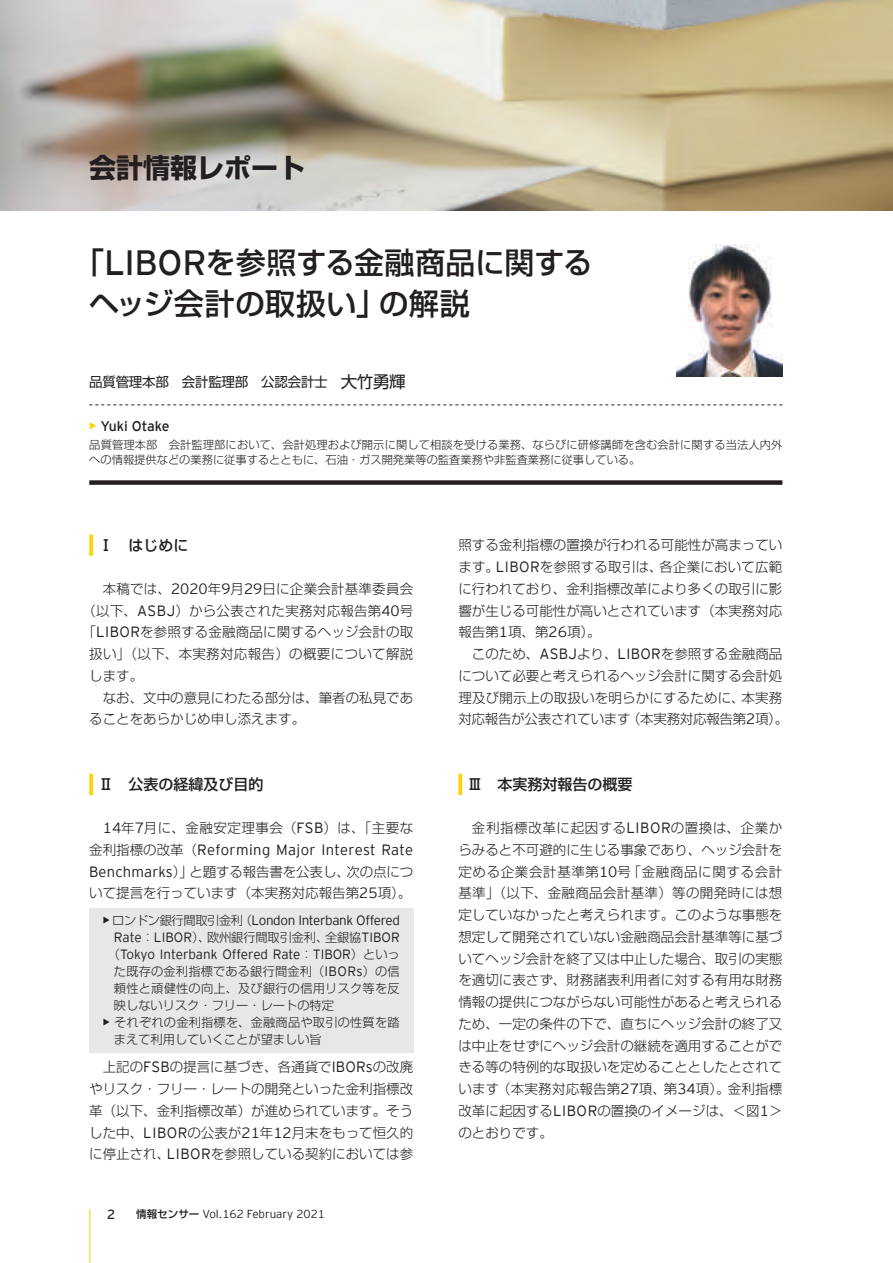
<style>
.page{position:relative;width:893px;height:1263px;background:#fff}
.page>*{position:absolute;margin:0;border:0;box-sizing:border-box;transform-origin:0 0}
.ノーマル{font:500 30px "Shin Go Pro";color:#231f20}
.ノーマル-2{font:700 27px "Shin Go Pro";color:#231f20}
.ノーマル-3{font:500 15px "Shin Go Pro";color:#231f20}
.ノーマル-4{font:300 14.85px "EY Interstate";letter-spacing:.025em;color:#231f20}
.ノーマル-5{font:13.95px "EY Interstate";color:#231f20}
.ノーマル-6{font:300 13.5px/21.8px "Shin Go Pro";color:#231f20;text-align:justify}
.ノーマル-7{font:300 13.5px "EY Interstate";color:#231f20}
.ノーマル-8{font:300 13.5px "EY Interstate";letter-spacing:-.025em;color:#231f20}
.ノーマル-9{font:300 13.5px "Shin Go Pro";letter-spacing:.02em;color:#231f20}
.ノーマル-10{font:300 13.5px "Shin Go Pro";letter-spacing:.04em;color:#231f20}
.ノーマル-11{font:300 13.5px "Shin Go Pro";letter-spacing:.025em;color:#231f20}
.ノーマル-12{font:13.5px "Shin Go Pro";letter-spacing:-.02em;color:#231f20}
.ノーマル-13{font:300 12.15px/17px "Shin Go Pro";letter-spacing:.015em;color:#231f20;text-align:justify}
.ノーマル-14{font:300 12.15px "Shin Go Pro";letter-spacing:-.01em;color:#231f20}
.ノーマル-15{font:300 11.55px "EY Interstate";color:#231f20}
.ノーマル-16{font:300 11.25px/15px "Shin Go Pro";letter-spacing:.01em;color:#231f20}
.s1{font-family:"EY Interstate";font-weight:400;font-size:35.1px}
.s2{font-size:16.5px}
.s3{font-weight:700;color:#fed304}
.s4{font-family:"EY Interstate";font-size:14.85px}
.s5{font-family:"Shin Go Pro";font-size:13.5px}
.s6{font-weight:700}
.s7{font-family:"Shin Go Pro";font-size:12.15px}
.s8{font-family:"EY Interstate";font-size:13.5px}
.s9{font-family:"EY Interstate";font-weight:700;font-size:13.5px}
.s10{font-size:13.2px}
.s11{font-family:"Shin Go Pro";font-size:10.5px}
.s12{font-family:"Shin Go Pro";font-weight:500;font-size:10.5px}
</style>
<div class="page">
<img style="left:0;top:0;width:893px;height:210px">
<svg style="left:89px;top:534px;width:4px;height:22px"></svg>
<svg style="left:89px;top:774px;width:4px;height:21px"></svg>
<svg style="left:89px;top:404px;width:693px;height:1px"></svg>
<img style="left:676px;top:244px;width:106px;height:132px">
<div style="left:89px;top:480px;width:693px;height:5px;background:#231f20"></div>
<div style="left:89px;top:908px;width:324px;height:144px;background:#e6e7e9"></div>
<svg style="left:458px;top:774px;width:4px;height:21px"></svg>
<hr style="left:89px;top:1210px;width:1px;height:53px;background:#fed304">
<p class="ノーマル-2" style="left:89px;top:146px;width:218px">会計情報レポート</p>
<p class="ノーマル" style="left:74px;top:238px;width:520px">「<span class="s1">LIBOR</span>を参照する金融商品に関する</p>
<p class="ノーマル" style="left:89px;top:279px;width:382px">ヘッジ会計の取扱い」の解説</p>
<p class="ノーマル-12" style="left:89px;top:371px;width:318px">品質管理本部　会計監理部　公認会計士　<span class="s2">大竹勇輝</span></p>
<p class="ノーマル-5" style="left:89px;top:418px;width:82px"><span class="s3">•</span> Yuki Otake</p>
<p class="ノーマル-16" style="left:89px;top:436px;width:695px">品質管理本部　会計監理部において、会計処理および開示に関して相談を受ける業務、ならびに研修講師を含む会計に関する当法人内外への情報提供などの業務に従事するとともに、石油・ガス開発業等の監査業務や非監査業務に従事している。</p>
<p class="ノーマル-3" style="left:98px;top:533px;width:91px">Ⅰ　はじめに</p>
<p class="ノーマル-6" style="left:103px;top:576px;width:312px">本稿では、<span class="s4">2020</span>年<span class="s4">9</span>月<span class="s4">29</span>日に企業会計基準委員会</p>
<p class="ノーマル-9" style="left:83px;top:599px;width:332px">（以下、<span class="s4">ASBJ</span>）から公表された実務対応報告第<span class="s4">40</span>号</p>
<p class="ノーマル-6" style="left:83px;top:620px;width:332px">「<span class="s4">LIBOR</span>を参照する金融商品に関するヘッジ会計の取</p>
<p class="ノーマル-11" style="left:89px;top:643px;width:326px">扱い」（以下、本実務対応報告）の概要について解説</p>
<p class="ノーマル-6" style="left:89px;top:663px;width:56px">します。</p>
<p class="ノーマル-6" style="left:89px;top:685px;width:325px;text-indent:14px">なお、文中の意見にわたる部分は、筆者の私見であることをあらかじめ申し添えます。</p>
<p class="ノーマル-3" style="left:98px;top:772px;width:166px">Ⅱ　公表の経緯及び目的</p>
<p class="ノーマル-10" style="left:103px;top:817px;width:312px"><span class="s4">14</span>年<span class="s4">7</span>月に、金融安定理事会（<span class="s4">FSB</span>）は、「主要な</p>
<p class="ノーマル-4" style="left:89px;top:841px;width:325px"><span class="s5">金利指標の改革（</span>Reforming Major Interest Rate</p>
<p class="ノーマル-6" style="left:89px;top:859px;width:326px"><span class="s4">Benchmarks</span>）」と題する報告書を公表し、次の点について提言を行っています（本実務対応報告第<span class="s4">25</span>項）。</p>
<p class="ノーマル-8" style="left:103px;top:913px;width:299px"><span class="s6">•</span> <span class="s7">ロンドン銀行間取引金利（</span>London Interbank Offered</p>
<p class="ノーマル-14" style="left:114px;top:928px;width:287px"><span class="s8">Rate</span>：<span class="s8">LIBOR</span>）、欧州銀行間取引金利、全銀協<span class="s8">TIBOR</span></p>
<p class="ノーマル-7" style="left:108px;top:947px;width:293px"><span class="s7">（</span>Tokyo Interbank Offered Rate<span class="s7">：</span>TIBOR<span class="s7">）といっ</span></p>
<p class="ノーマル-13" style="left:114px;top:962px;width:287px">た既存の金利指標である銀行間金利（<span class="s8">IBORs</span>）の信頼性と頑健性の向上、及び銀行の信用リスク等を反映しないリスク・フリー・レートの特定</p>
<p class="ノーマル-13" style="left:114px;top:1013px;width:287px;text-indent:-11px"><span class="s9">•</span> それぞれの金利指標を、金融商品や取引の性質を踏まえて利用していくことが望ましい旨</p>
<p class="ノーマル-6" style="left:89px;top:1055px;width:326px;text-indent:14px">上記の<span class="s4">FSB</span>の提言に基づき、各通貨で<span class="s4">IBORs</span>の改廃やリスク・フリー・レートの開発といった金利指標改革（以下、金利指標改革）が進められています。そうした中、<span class="s4">LIBOR</span>の公表が<span class="s4">21</span>年<span class="s4">12</span>月末をもって恒久的に停止され、<span class="s4">LIBOR</span>を参照している契約においては参</p>
<p class="ノーマル-15" style="left:107px;top:1208px;width:219px"><span class="s10">2</span><span class="s11">　　</span><span class="s12">情報センサー</span> Vol.162 February 2021</p>
<p class="ノーマル-6" style="left:458px;top:533px;width:325px">照する金利指標の置換が行われる可能性が高まっています。<span class="s4">LIBOR</span>を参照する取引は、各企業において広範に行われており、金利指標改革により多くの取引に影響が生じる可能性が高いとされています（本実務対応報告第<span class="s4">1</span>項、第<span class="s4">26</span>項）。</p>
<p class="ノーマル-6" style="left:458px;top:641px;width:331px;text-align:center">このため、<span class="s4">ASBJ</span>より、<span class="s4">LIBOR</span>を参照する金融商品<br>について必要と考えられるヘッジ会計に関する会計処理及び開示上の取扱いを明らかにするために、本実務対応報告が公表されています（本実務対応報告第<span class="s4">2</span>項）。</p>
<p class="ノーマル-3" style="left:467px;top:772px;width:166px">Ⅲ　本実務対報告の概要</p>
<p class="ノーマル-6" style="left:458px;top:815px;width:326px;text-indent:14px">金利指標改革に起因する<span class="s4">LIBOR</span>の置換は、企業からみると不可避的に生じる事象であり、ヘッジ会計を定める企業会計基準第<span class="s4">10</span>号「金融商品に関する会計基準」（以下、金融商品会計基準）等の開発時には想定していなかったと考えられます。このような事態を想定して開発されていない金融商品会計基準等に基づいてヘッジ会計を終了又は中止した場合、取引の実態を適切に表さず、財務諸表利用者に対する有用な財務情報の提供につながらない可能性があると考えられるため、一定の条件の下で、直ちにヘッジ会計の終了又は中止をせずにヘッジ会計の継続を適用することができる等の特例的な取扱いを定めることとしたとされています（本実務対応報告第<span class="s4">27</span>項、第<span class="s4">34</span>項）。金利指標改革に起因する<span class="s4">LIBOR</span>の置換のイメージは、＜図<span class="s4">1</span>＞のとおりです。</p>
</div>
